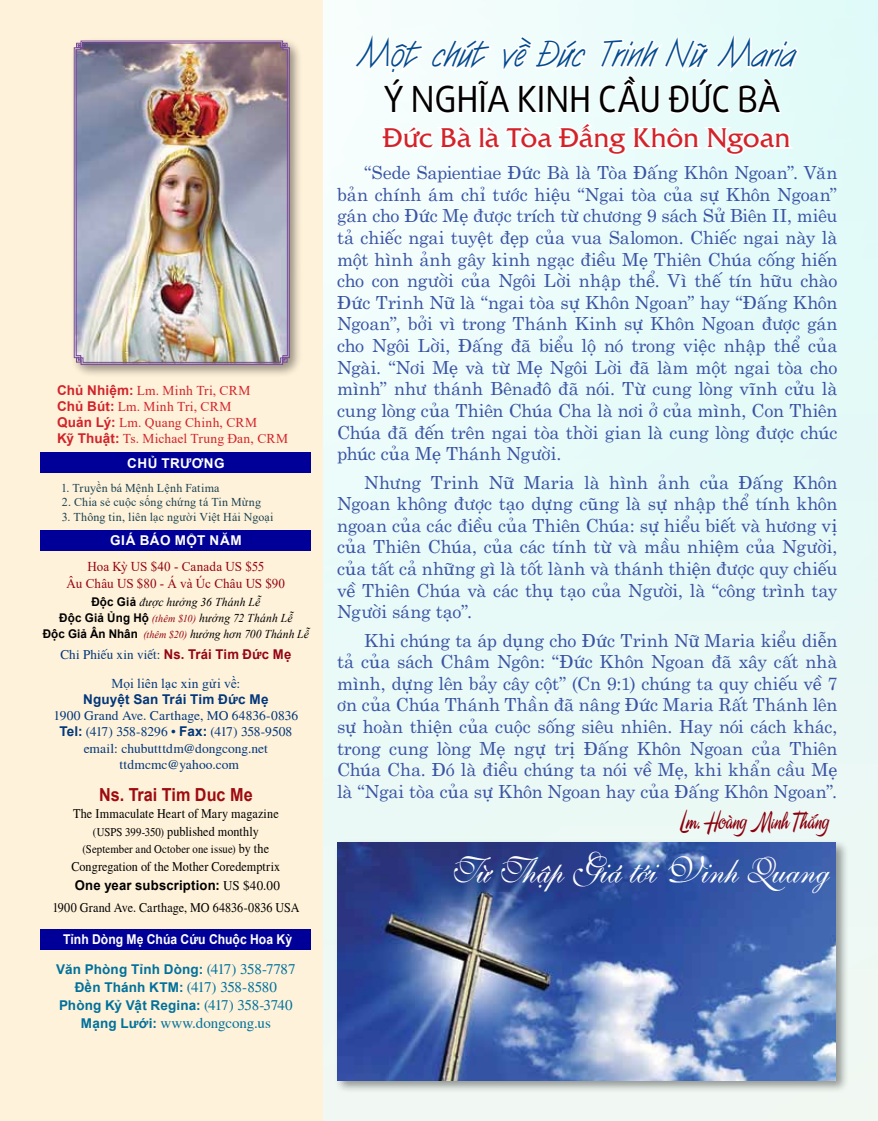
<style>
.page{position:relative;width:878px;height:1121px;background:#fff}
.page>*{position:absolute;margin:0;border:0;box-sizing:border-box;transform-origin:0 0}
.t1{font:36px "UVN Vien Du";letter-spacing:-.025em;color:#004a8f}
.t2{font:36px "UVN Ke Chuyen 2";letter-spacing:-.005em;color:#fff}
.t3{font:36px "UTM Daxline";color:#000}
.t4{font:27px "UTM God's Word";letter-spacing:-.01em;color:#d2232a}
.t5{font:24px "UTM A&S Signwriter";letter-spacing:-.005em;color:#8b010e}
.t6{font:18px/21.6px "UTM Centur";letter-spacing:-.01em;color:#3953a4;text-align:justify}
.t7{font:700 18px "Arial";color:#9e0b0f;scale:.9 1}
.t8{font:15px "Times";letter-spacing:-.01em;color:#00719c}
.t9{font:13.5px/16.2px "Times";letter-spacing:.005em;color:#00377b;text-align:center}
.t10{font:13.5px/17.5px "Times";letter-spacing:.005em;color:#000;text-align:center;scale:.9 1}
.t11{font:13.5px/16.2px "Times New Roman";letter-spacing:.02em;color:#d2232a}
.t12{font:700 13.5px/29.4px "Arial";letter-spacing:.01em;color:#fff;text-align:center;scale:.9 1}
.t13{font:13.5px/16.2px "Times New Roman";letter-spacing:.005em;color:#940513;text-align:center}
.t14{font:700 13.5px "Arial";letter-spacing:.01em;color:#00719c}
.t15{font:700 13.5px "Arial";letter-spacing:.01em;color:#000}
.t16{font:700 13.5px "Arial";letter-spacing:.01em;color:#00377b}
.t17{font:13.5px "Times New Roman";letter-spacing:.015em;color:#00377b}
.t18{font:700 13.5px "Arial";letter-spacing:.05em;color:#fff}
.t19{font:700 13.5px "Arial";letter-spacing:.035em;color:#fff}
.t20{font:italic 12px/16px "Times New Roman";letter-spacing:.015em;color:#000;text-align:center}
.t21{font:12px "Times New Roman";letter-spacing:.015em;color:#1b4250}
.t22{font:12px "Times";letter-spacing:.005em;color:#000;scale:.9 1}
.s1{font-family:"Arial";font-weight:700}
.s2{font-family:"Arial";font-weight:700;font-style:normal}
.s3{font-size:10.5px;color:#940513}
.s4{font-family:"Arial";font-weight:700;color:#940513}
.s5{font-size:12px}
.s6{font-size:13.5px}
.s7{font-family:"Times";font-weight:400}
.s8{color:#00719c}
.s9{font-family:"Times";font-weight:400;font-size:15px;color:#00719c}
.s10{font-family:"Arial";font-weight:700;font-size:13.5px}
.s11{font-family:"Times";font-weight:400;font-size:15px}
</style>
<div class="page">
<div style="left:0;top:0;width:322px;height:1120px;background:#fff2da"></div>
<div style="left:41px;top:453px;width:270px;height:20px;background:#009"></div>
<div style="left:41px;top:530px;width:270px;height:20px;background:#009"></div>
<div style="left:41px;top:929px;width:270px;height:20px;background:#009"></div>
<div style="left:70px;top:37px;width:233px;height:340px;background:#000;opacity:.4"></div>
<svg style="left:73px;top:40px;width:217px;height:325px;background:#a488a8"></svg>
<img style="left:75px;top:42px;width:213px;height:321px">
<svg style="left:352px;top:14px;width:449px;height:151px"></svg>
<div style="left:334px;top:838px;width:514px;height:255px;background:#000;opacity:.4"></div>
<img style="left:337px;top:842px;width:498px;height:238px">
<p class="t11" style="left:57px;top:381px;width:232px"><span class="s1">Chủ Nhiệm:</span> Lm. Minh Tri, CRM<br><span class="s1">Chủ Bút:</span> Lm. Minh Tri, CRM<br><span class="s1">Quản Lý:</span> Lm. Quang Chinh, CRM<br><span class="s1">Kỹ Thuật:</span> Ts. Michael Trung Đan, CRM</p>
<p class="t19" style="left:127px;top:453px;width:99px">Chủ Trươn g</p>
<p class="t21" style="left:61px;top:479px;width:160px">1. Truyền bá Mệnh Lệnh Fatima</p>
<p class="t21" style="left:62px;top:494px;width:201px">2. Chia sẻ cuộc sống chứng tá Tin Mừng</p>
<p class="t21" style="left:62px;top:508px;width:213px">3. Thông tin, liên lạc người Việt Hải Ngoại</p>
<p class="t18" style="left:110px;top:531px;width:131px">Giá Báo Một Năm</p>
<p class="t13" style="left:67px;top:558px;width:220px">Hoa Kỳ US $40 - Canada US $55<br>Âu Châu US $80 - Á và Úc Châu US $90</p>
<p class="t20" style="left:43px;top:593px;width:267px"><span class="s2">Độc Giả</span> được hưởng 36 Thánh Lễ<br><span class="s2">Độc Giả Ủng Hộ</span> <span class="s3">(thêm $10)</span> hưởng 72 Thánh Lễ<br><span class="s2">Độc Giả Ân Nhân</span> <span class="s3">(thêm $20)</span> hưởng hơn 700 Thánh Lễ</p>
<p class="t9" style="left:60px;top:645px;width:232px">Chi Phiếu xin viết: <span class="s4">Ns. Trái Tim Đức Mẹ</span></p>
<p class="t17" style="left:111px;top:673px;width:130px">Mọi liên lạc xin gửi về:</p>
<p class="t16" style="left:83px;top:689px;width:187px">Nguyệt San Trái Tim Đức Mẹ</p>
<p class="t9" style="left:54px;top:706px;width:246px">1900 Grand Ave. Carthage, MO 64836-0836<br><span class="s1">Tel:</span> (417) 358-8296 • <span class="s1">Fax:</span> (417) 358-9508 email: chubutttdm@dongcong.net ttdmcmc@yahoo.com</p>
<p class="t7" style="left:99px;top:781px;width:172px">Ns. Trai Tim Duc Me</p>
<p class="t10" style="left:73px;top:803px;width:230px">The Immaculate Heart of Mary magazine <span class="s5">(USPS 399-350)</span> published monthly</p>
<p class="t22" style="left:83px;top:840px;width:209px">(September and October one issue) <span class="s6">by the</span></p>
<p class="t10" style="left:71px;top:856px;width:234px">Congregation of the Mother Coredemptrix</p>
<p class="t15" style="left:75px;top:876px;width:206px">One year subscription: <span class="s7">US $40.00</span></p>
<p class="t10" style="left:52px;top:897px;width:276px">1900 Grand Ave. Carthage, MO 64836-0836 USA</p>
<p class="t12" style="left:56px;top:925px;width:267px">Tỉnh Dòng Mẹ Chúa Cứu Chuộc Hoa Kỳ<br><span class="s8">Văn Phòng Tỉnh Dòng:</span> <span class="s9">(417) 358-7787</span></p>
<p class="t8" style="left:75px;top:975px;width:204px"><span class="s10">Đền Thánh KTM:</span> (417) 358-8580</p>
<p class="t14" style="left:59px;top:995px;width:235px">Phòng Kỷ Vật Regina: <span class="s11">(417) 358-3740</span></p>
<p class="t8" style="left:81px;top:1011px;width:191px"><span class="s10">Mạng Lưới:</span> www.dongcong.us</p>
<h1 class="t1" style="left:355px;top:27px;width:440px">Một chút về Đức Trinh Nữ Maria</h1>
<h1 class="t3" style="left:383px;top:75px;width:399px">Ý NGHĨA KINH CẦU ĐỨC BÀ</h1>
<h2 class="t4" style="left:383px;top:117px;width:409px">Đức Bà là Tòa Đấng Khôn Ngoan</h2>
<p class="t6" style="left:337px;top:160px;width:502px;text-indent:27px">“Sede Sapientiae Đức Bà là Tòa Đấng Khôn Ngoan”. Văn bản chính ám chỉ tước hiệu “Ngai tòa của sự Khôn Ngoan” gán cho Đức Mẹ được trích từ chương 9 sách Sử Biên II, miêu tả chiếc ngai tuyệt đẹp của vua Salomon. Chiếc ngai này là một hình ảnh gây kinh ngạc điều Mẹ Thiên Chúa cống hiến cho con người của Ngôi Lời nhập thể. Vì thế tín hữu chào Đức Trinh Nữ là “ngai tòa sự Khôn Ngoan” hay “Đấng Khôn Ngoan”, bởi vì trong Thánh Kinh sự Khôn Ngoan được gán cho Ngôi Lời, Đấng đã biểu lộ nó trong việc nhập thể của Ngài. “Nơi Mẹ và từ Mẹ Ngôi Lời đã làm một ngai tòa cho mình” như thánh Bênađô đã nói. Từ cung lòng vĩnh cửu là cung lòng của Thiên Chúa Cha là nơi ở của mình, Con Thiên Chúa đã đến trên ngai tòa thời gian là cung lòng được chúc phúc của Mẹ Thánh Người.</p>
<p class="t6" style="left:337px;top:469px;width:502px;text-indent:27px">Nhưng Trinh Nữ Maria là hình ảnh của Đấng Khôn Ngoan không được tạo dựng cũng là sự nhập thể tính khôn ngoan của các điều của Thiên Chúa: sự hiểu biết và hương vị của Thiên Chúa, của các tính từ và mầu nhiệm của Người, của tất cả những gì là tốt lành và thánh thiện được quy chiếu về Thiên Chúa và các thụ tạo của Người, là “công trình tay Người sáng tạo”.</p>
<p class="t6" style="left:337px;top:627px;width:502px;text-indent:27px">Khi chúng ta áp dụng cho Đức Trinh Nữ Maria kiểu diễn tả của sách Châm Ngôn: “Đức Khôn Ngoan đã xây cất nhà mình, dựng lên bảy cây cột” (Cn 9:1) chúng ta quy chiếu về 7 ơn của Chúa Thánh Thần đã nâng Đức Maria Rất Thánh lên sự hoàn thiện của cuộc sống siêu nhiên. Hay nói cách khác, trong cung lòng Mẹ ngự trị Đấng Khôn Ngoan của Thiên Chúa Cha. Đó là điều chúng ta nói về Mẹ, khi khẩn cầu Mẹ là “Ngai tòa của sự Khôn Ngoan hay của Đấng Khôn Ngoan”.</p>
<h3 class="t5" style="left:680px;top:803px;width:149px">Lm. Hoàng Minh T hắng</h3>
<h1 class="t2" style="left:451px;top:842px;width:380px">Từ Thập Giá tới Vinh Quang</h1>
</div>
